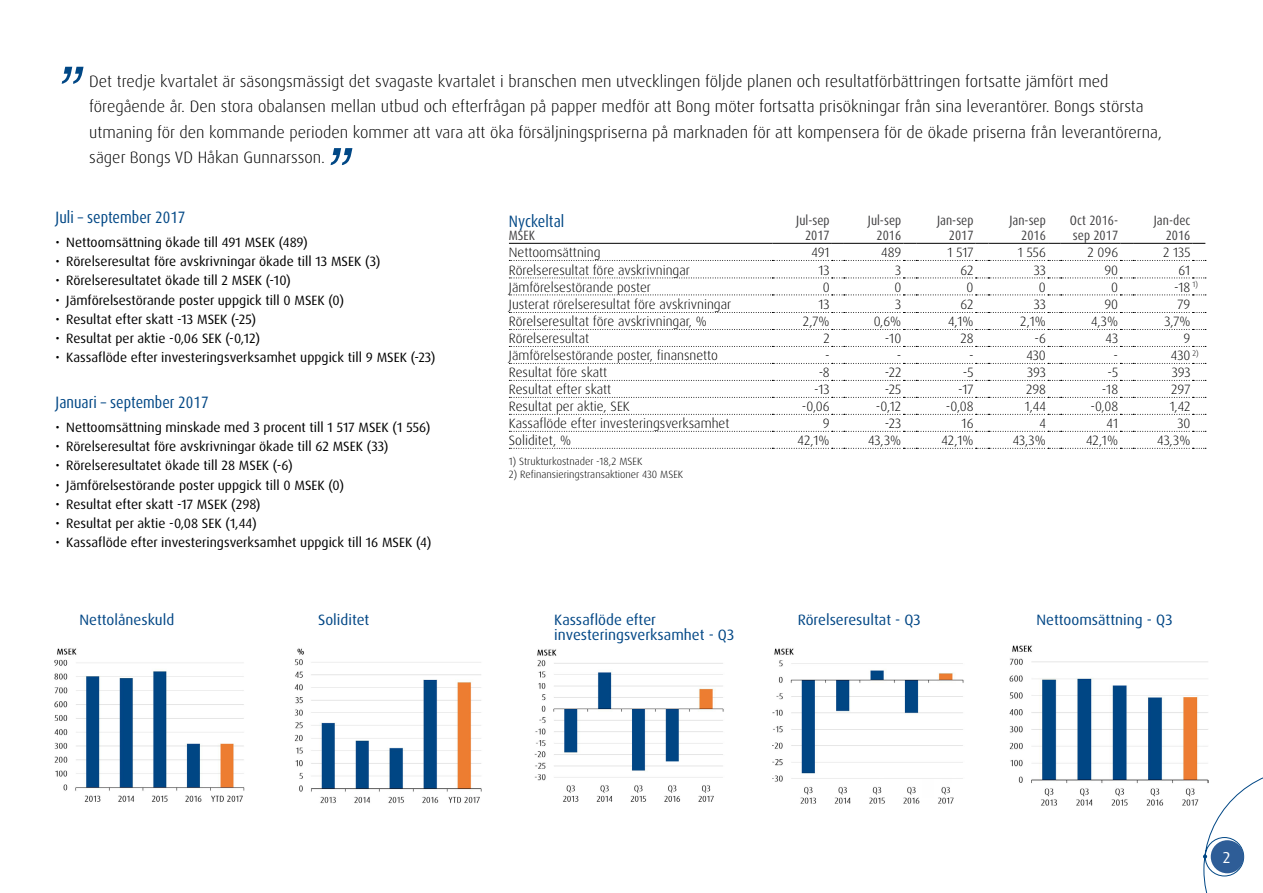
<style>
.page{position:relative;width:1263px;height:893px;background:#fff}
.page>*{position:absolute;margin:0;border:0;box-sizing:border-box;transform-origin:0 0}
.t1{font:300 16.5px/25.5px "Dax OT";color:#000}
.t2{font:condensed 16.5px "Dax OT";color:#004785}
.t3{font:15.75px "Dax OT";color:#fff}
.t4{font:15px/15px "Dax OT";color:#004685}
.t5{font:13.5px "Dax OT";color:#000}
.t6{font:300 13.5px "Dax OT";color:#000}
.t7{font:condensed 13.5px/15px "Dax OT";color:#414042;text-align:right}
.t8{font:300 10.5px "Dax OT";color:#000}
</style>
<div class="page">
<svg style="left:331px;top:148px;width:21px;height:17px"></svg>
<svg style="left:509px;top:260px;width:697px;height:1px"></svg>
<svg style="left:509px;top:278px;width:697px;height:1px"></svg>
<svg style="left:509px;top:295px;width:697px;height:1px"></svg>
<svg style="left:509px;top:312px;width:697px;height:1px"></svg>
<svg style="left:509px;top:329px;width:697px;height:1px"></svg>
<svg style="left:509px;top:346px;width:697px;height:1px"></svg>
<svg style="left:509px;top:363px;width:697px;height:1px"></svg>
<svg style="left:509px;top:380px;width:697px;height:1px"></svg>
<svg style="left:509px;top:397px;width:697px;height:1px"></svg>
<svg style="left:509px;top:414px;width:697px;height:1px"></svg>
<svg style="left:509px;top:431px;width:697px;height:1px"></svg>
<svg style="left:509px;top:448px;width:697px;height:1px"></svg>
<hr style="left:509px;top:243px;width:263px;height:1px;background:#000">
<hr style="left:772px;top:243px;width:60px;height:1px;background:#000">
<svg style="left:832px;top:243px;width:12px;height:1px"></svg>
<hr style="left:844px;top:243px;width:59px;height:1px;background:#000">
<svg style="left:903px;top:243px;width:13px;height:1px"></svg>
<hr style="left:916px;top:243px;width:60px;height:1px;background:#000">
<svg style="left:976px;top:243px;width:12px;height:1px"></svg>
<hr style="left:988px;top:243px;width:60px;height:1px;background:#000">
<svg style="left:1048px;top:243px;width:13px;height:1px"></svg>
<hr style="left:1061px;top:243px;width:59px;height:1px;background:#000">
<svg style="left:1120px;top:243px;width:13px;height:1px"></svg>
<hr style="left:1133px;top:243px;width:59px;height:1px;background:#000">
<svg style="left:1192px;top:243px;width:13px;height:1px"></svg>
<img style="left:54px;top:648px;width:191px;height:154px">
<img style="left:535px;top:649px;width:189px;height:153px">
<img style="left:295px;top:648px;width:187px;height:156px">
<img style="left:772px;top:648px;width:192px;height:156px">
<img style="left:1010px;top:645px;width:198px;height:161px">
<svg style="left:1203px;top:774px;width:60px;height:119px"></svg>
<svg style="left:62px;top:67px;width:22px;height:17px"></svg>
<p class="t1" style="left:89px;top:68px;width:1074px">Det tredje kvartalet är säsongsmässigt det svagaste kvartalet i branschen men utvecklingen följde planen och resultatförbättringen fortsatte jämfört med föregående år. Den stora obalansen mellan utbud och efterfrågan på papper medför att Bong möter fortsatta prisökningar från sina leverantörer. Bongs största utmaning för den kommande perioden kommer att vara att öka försäljningspriserna på marknaden för att kompensera för de ökade priserna från leverantörerna, säger Bongs VD Håkan Gunnarsson.</p>
<p class="t2" style="left:56px;top:207px;width:131px">Juli – september 2017</p>
<p class="t5" style="left:56px;top:234px;width:254px">• Nettoomsättning ökade till 491 MSEK (489)</p>
<p class="t5" style="left:56px;top:253px;width:326px">• Rörelseresultat före avskrivningar ökade till 13 MSEK (3)</p>
<p class="t5" style="left:56px;top:272px;width:237px">• Rörelseresultatet ökade till 2 MSEK (-10)</p>
<p class="t5" style="left:56px;top:291px;width:290px">• Jämförelsestörande poster uppgick till 0 MSEK (0)</p>
<p class="t5" style="left:56px;top:311px;width:202px">• Resultat efter skatt -13 MSEK (-25)</p>
<p class="t5" style="left:56px;top:330px;width:206px">• Resultat per aktie -0,06 SEK (-0,12)</p>
<p class="t5" style="left:56px;top:349px;width:381px">• Kassaflöde efter investeringsverksamhet uppgick till 9 MSEK (-23)</p>
<p class="t2" style="left:56px;top:392px;width:154px">Januari – september 2017</p>
<p class="t5" style="left:56px;top:419px;width:376px">• Nettoomsättning minskade med 3 procent till 1 517 MSEK (1 556)</p>
<p class="t5" style="left:56px;top:438px;width:334px">• Rörelseresultat före avskrivningar ökade till 62 MSEK (33)</p>
<p class="t5" style="left:56px;top:457px;width:239px">• Rörelseresultatet ökade till 28 MSEK (-6)</p>
<p class="t5" style="left:56px;top:476px;width:290px">• Jämförelsestörande poster uppgick till 0 MSEK (0)</p>
<p class="t5" style="left:56px;top:496px;width:206px">• Resultat efter skatt -17 MSEK (298)</p>
<p class="t5" style="left:56px;top:515px;width:203px">• Resultat per aktie -0,08 SEK (1,44)</p>
<p class="t5" style="left:56px;top:534px;width:377px">• Kassaflöde efter investeringsverksamhet uppgick till 16 MSEK (4)</p>
<p class="t2" style="left:509px;top:210px;width:57px">Nyckeltal</p>
<p class="t7" style="left:509px;top:228px;width:28px">MSEK</p>
<p class="t7" style="left:796px;top:213px;width:35px">Jul-sep<br>2017</p>
<p class="t7" style="left:868px;top:213px;width:35px">Jul-sep<br>2016</p>
<p class="t7" style="left:937px;top:213px;width:38px">Jan-sep<br>2017</p>
<p class="t7" style="left:1009px;top:213px;width:38px">Jan-sep<br>2016</p>
<p class="t7" style="left:1070px;top:213px;width:50px;text-align:left">Oct 2016- sep 2017</p>
<p class="t7" style="left:1154px;top:213px;width:38px">Jan-dec<br>2016</p>
<p class="t6" style="left:509px;top:244px;width:93px">Nettoomsättning</p>
<p class="t6" style="left:811px;top:244px;width:20px">491</p>
<p class="t6" style="left:881px;top:244px;width:22px">489</p>
<p class="t6" style="left:947px;top:244px;width:28px">1 517</p>
<p class="t6" style="left:1018px;top:244px;width:29px">1 556</p>
<p class="t6" style="left:1087px;top:244px;width:32px">2 096</p>
<p class="t6" style="left:1163px;top:244px;width:29px">2 135</p>
<p class="t6" style="left:509px;top:262px;width:182px">Rörelseresultat före avskrivningar</p>
<p class="t6" style="left:818px;top:262px;width:13px">13</p>
<p class="t6" style="left:895px;top:262px;width:8px">3</p>
<p class="t6" style="left:960px;top:262px;width:15px">62</p>
<p class="t6" style="left:1034px;top:262px;width:14px">33</p>
<p class="t6" style="left:1104px;top:262px;width:15px">90</p>
<p class="t6" style="left:1178px;top:262px;width:13px">61</p>
<p class="t6" style="left:509px;top:279px;width:144px">Jämförelsestörande poster</p>
<p class="t6" style="left:823px;top:279px;width:8px">0</p>
<p class="t6" style="left:894px;top:279px;width:8px">0</p>
<p class="t6" style="left:967px;top:279px;width:8px">0</p>
<p class="t6" style="left:1039px;top:279px;width:8px">0</p>
<p class="t6" style="left:1111px;top:279px;width:8px">0</p>
<p class="t6" style="left:1174px;top:279px;width:25px">-18 <sup>1)</sup></p>
<p class="t6" style="left:509px;top:296px;width:224px">Justerat rörelseresultat före avskrivningar</p>
<p class="t6" style="left:818px;top:296px;width:13px">13</p>
<p class="t6" style="left:895px;top:296px;width:8px">3</p>
<p class="t6" style="left:960px;top:296px;width:15px">62</p>
<p class="t6" style="left:1034px;top:296px;width:14px">33</p>
<p class="t6" style="left:1104px;top:296px;width:15px">90</p>
<p class="t6" style="left:1177px;top:296px;width:14px">79</p>
<p class="t6" style="left:509px;top:313px;width:199px">Rörelseresultat före avskrivningar, %</p>
<p class="t6" style="left:803px;top:313px;width:28px">2,7%</p>
<p class="t6" style="left:874px;top:313px;width:29px">0,6%</p>
<p class="t6" style="left:948px;top:313px;width:27px">4,1%</p>
<p class="t6" style="left:1020px;top:313px;width:27px">2,1%</p>
<p class="t6" style="left:1091px;top:313px;width:29px">4,3%</p>
<p class="t6" style="left:1164px;top:313px;width:28px">3,7%</p>
<p class="t6" style="left:509px;top:330px;width:82px">Rörelseresultat</p>
<p class="t6" style="left:823px;top:330px;width:8px">2</p>
<p class="t6" style="left:885px;top:330px;width:18px">-10</p>
<p class="t6" style="left:960px;top:330px;width:15px">28</p>
<p class="t6" style="left:1034px;top:330px;width:13px">-6</p>
<p class="t6" style="left:1105px;top:330px;width:14px">43</p>
<p class="t6" style="left:1183px;top:330px;width:8px">9</p>
<p class="t6" style="left:509px;top:347px;width:211px">Jämförelsestörande poster, finansnetto</p>
<p class="t6" style="left:825px;top:347px;width:6px">-</p>
<p class="t6" style="left:897px;top:347px;width:6px">-</p>
<p class="t6" style="left:969px;top:347px;width:6px">-</p>
<p class="t6" style="left:1026px;top:347px;width:21px">430</p>
<p class="t6" style="left:1113px;top:347px;width:6px">-</p>
<p class="t6" style="left:1171px;top:347px;width:29px">430 <sup>2)</sup></p>
<p class="t6" style="left:509px;top:364px;width:100px">Resultat före skatt</p>
<p class="t6" style="left:819px;top:364px;width:12px">-8</p>
<p class="t6" style="left:885px;top:364px;width:18px">-22</p>
<p class="t6" style="left:963px;top:364px;width:12px">-5</p>
<p class="t6" style="left:1027px;top:364px;width:20px">393</p>
<p class="t6" style="left:1107px;top:364px;width:12px">-5</p>
<p class="t6" style="left:1172px;top:364px;width:20px">393</p>
<p class="t6" style="left:509px;top:381px;width:104px">Resultat efter skatt</p>
<p class="t6" style="left:814px;top:381px;width:17px">-13</p>
<p class="t6" style="left:885px;top:381px;width:18px">-25</p>
<p class="t6" style="left:958px;top:381px;width:17px">-17</p>
<p class="t6" style="left:1026px;top:381px;width:21px">298</p>
<p class="t6" style="left:1102px;top:381px;width:18px">-18</p>
<p class="t6" style="left:1171px;top:381px;width:21px">297</p>
<p class="t6" style="left:509px;top:398px;width:122px">Resultat per aktie, SEK</p>
<p class="t6" style="left:802px;top:398px;width:29px">-0,06</p>
<p class="t6" style="left:876px;top:398px;width:27px">-0,12</p>
<p class="t6" style="left:946px;top:398px;width:29px">-0,08</p>
<p class="t6" style="left:1025px;top:398px;width:22px">1,44</p>
<p class="t6" style="left:1090px;top:398px;width:29px">-0,08</p>
<p class="t6" style="left:1170px;top:398px;width:22px">1,42</p>
<p class="t6" style="left:509px;top:415px;width:222px">Kassaflöde efter investeringsverksamhet</p>
<p class="t6" style="left:823px;top:415px;width:8px">9</p>
<p class="t6" style="left:885px;top:415px;width:18px">-23</p>
<p class="t6" style="left:961px;top:415px;width:14px">16</p>
<p class="t6" style="left:1039px;top:415px;width:8px">4</p>
<p class="t6" style="left:1106px;top:415px;width:13px">41</p>
<p class="t6" style="left:1177px;top:415px;width:15px">30</p>
<p class="t6" style="left:509px;top:432px;width:64px">Soliditet, %</p>
<p class="t6" style="left:797px;top:432px;width:34px">42,1%</p>
<p class="t6" style="left:868px;top:432px;width:35px">43,3%</p>
<p class="t6" style="left:941px;top:432px;width:34px">42,1%</p>
<p class="t6" style="left:1013px;top:432px;width:35px">43,3%</p>
<p class="t6" style="left:1086px;top:432px;width:34px">42,1%</p>
<p class="t6" style="left:1157px;top:432px;width:35px">43,3%</p>
<p class="t8" style="left:509px;top:454px;width:135px">1) Strukturkostnader -18,2 MSEK</p>
<p class="t8" style="left:509px;top:468px;width:176px">2) Refinansieringstransaktioner 430 MSEK</p>
<p class="t4" style="left:80px;top:612px;width:96px">Nettolåneskuld</p>
<p class="t4" style="left:554px;top:612px;width:181px">Kassaflöde efter investeringsverksamhet - Q3</p>
<p class="t4" style="left:318px;top:612px;width:53px">Soliditet</p>
<p class="t4" style="left:798px;top:612px;width:124px">Rörelseresultat - Q3</p>
<p class="t4" style="left:1036px;top:612px;width:137px">Nettoomsättning - Q3</p>
<p class="t3" style="left:1223px;top:847px;width:9px">2</p>
</div>
